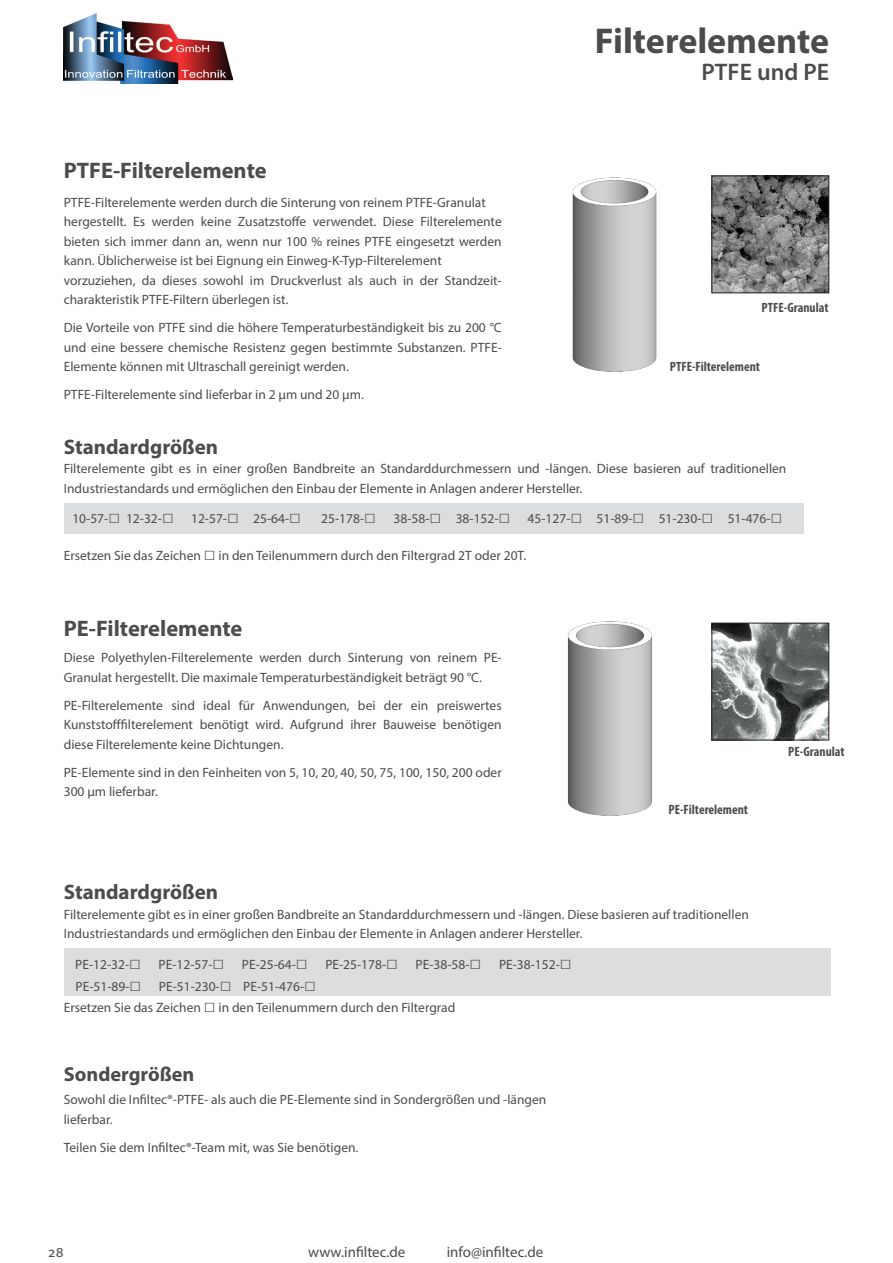
<style>
.page{position:relative;width:893px;height:1263px;background:#fff}
.page>*{position:absolute;margin:0;border:0;box-sizing:border-box;transform-origin:0 0}
.t1{font:700 36px "Myriad Pro";color:#4b4c4d}
.t2{font:600 24px "Myriad Pro";color:#4b4c4d}
.t3{font:700 22.5px "Myriad Pro";color:#4b4c4d}
.t4{font:700 21px "Myriad Pro";color:#4b4c4d}
.t5{font:700 20.25px "Myriad Pro";color:#4b4c4d}
.t6{font:15px "Myriad Pro";color:#4b4c4d}
.t7{font:13.5px/19.5px "Myriad Pro";color:#4b4c4d}
.t8{font:700 condensed 13.5px "Myriad Pro";color:#4b4c4d}
.s1{font-family:"Trebuchet MS";font-weight:700;font-size:19.5px}
</style>
<div class="page">
<img style="left:64px;top:14px;width:169px;height:70px">
<img style="left:713px;top:178px;width:114px;height:113px">
<div style="left:711px;top:176px;width:118px;height:117px;border:1px solid #231f20"></div>
<div style="left:64px;top:503px;width:740px;height:30px;background:#dcdddf"></div>
<div style="left:64px;top:948px;width:767px;height:48px;background:#dcdddf"></div>
<img style="left:572px;top:177px;width:85px;height:195px">
<img style="left:713px;top:625px;width:114px;height:113px">
<div style="left:711px;top:623px;width:118px;height:117px;border:1px solid #231f20"></div>
<img style="left:568px;top:621px;width:84px;height:195px">
<h3 class="t3" style="left:64px;top:156px;width:204px">PTFE-Filterelemente</h3>
<p class="t7" style="left:64px;top:192px;width:439px">PTFE-Filterelemente werden durch die Sinterung von reinem PTFE-Granulat hergestellt. Es werden keine Zusatzstoffe verwendet. Diese Filterelemente bieten sich immer dann an, wenn nur 100 % reines PTFE eingesetzt werden kann. Üblicherweise ist bei Eignung ein Einweg-K-Typ-Filterelement vorzuziehen, da dieses sowohl im Druckverlust als auch in der Standzeit&shy;charakteristik PTFE-Filtern überlegen ist.</p>
<p class="t7" style="left:64px;top:318px;width:439px;text-align:justify">Die Vorteile von PTFE sind die höhere Temperaturbeständigkeit bis zu 200 °C und eine bessere chemische Resistenz gegen bestimmte Substanzen. PTFE-Elemente können mit Ultraschall gereinigt werden.</p>
<p class="t7" style="left:64px;top:385px;width:302px">PTFE-Filterelemente sind lieferbar in 2 µm und 20 µm.</p>
<h3 class="t4" style="left:64px;top:433px;width:156px">Standardgrößen</h3>
<h1 class="t1" style="left:595px;top:17px;width:236px">Filterelemente</h1>
<h2 class="t2" style="left:702px;top:57px;width:129px">PTFE und PE</h2>
<p class="t8" style="left:762px;top:299px;width:68px">PTFE-Granulat</p>
<p class="t8" style="left:670px;top:358px;width:92px">PTFE-Filterelement</p>
<p class="t7" style="left:64px;top:459px;width:724px">Filterelemente gibt es in einer großen Bandbreite an Standarddurchmessern und -längen. Diese basieren auf traditionellen<br>Industriestandards und ermöglichen den Einbau der Elemente in Anlagen anderer Hersteller.</p>
<p class="t7" style="left:72px;top:509px;width:440px">10-57-<span class="s1">□</span> 12-32-<span class="s1">□</span> 12-57-<span class="s1">□</span> 25-64-<span class="s1">□</span> 25-178-<span class="s1">□</span> 38-58-<span class="s1">□</span> 38-152-<span class="s1">□</span></p>
<p class="t7" style="left:528px;top:509px;width:256px">45-127-<span class="s1">□</span> 51-89-<span class="s1">□</span> 51-230-<span class="s1">□</span> 51-476-<span class="s1">□</span></p>
<p class="t7" style="left:64px;top:545px;width:464px">Ersetzen Sie das Zeichen <span class="s1">□</span> in den Teilenummern durch den Filtergrad 2T oder 20T.</p>
<h3 class="t3" style="left:64px;top:614px;width:180px">PE-Filterelemente</h3>
<p class="t7" style="left:64px;top:648px;width:439px">Diese Polyethylen-Filterelemente werden durch Sinterung von reinem PE-<br>Granulat hergestellt. Die maximale Temperaturbeständigkeit beträgt 90 °C.</p>
<p class="t7" style="left:64px;top:695px;width:439px;text-align:justify">PE-Filterelemente sind ideal für Anwendungen, bei der ein preiswertes Kunststofffilterelement benötigt wird. Aufgrund ihrer Bauweise benötigen diese Filterelemente keine Dichtungen.</p>
<p class="t7" style="left:64px;top:762px;width:439px">PE-Elemente sind in den Feinheiten von 5, 10, 20, 40, 50, 75, 100, 150, 200 oder<br>300 µm lieferbar.</p>
<h3 class="t4" style="left:64px;top:878px;width:156px">Standardgrößen</h3>
<p class="t8" style="left:669px;top:801px;width:81px">PE-Filterelement</p>
<p class="t7" style="left:64px;top:904px;width:687px">Filterelemente gibt es in einer großen Bandbreite an Standarddurchmessern und -längen. Diese basieren auf traditionellen<br>Industriestandards und ermöglichen den Einbau der Elemente in Anlagen anderer Hersteller.</p>
<p class="t7" style="left:75px;top:954px;width:498px">PE-12-32-<span class="s1">□</span> PE-12-57-<span class="s1">□</span> PE-25-64-<span class="s1">□</span> PE-25-178-<span class="s1">□</span> PE-38-58-<span class="s1">□</span> PE-38-152-<span class="s1">□</span></p>
<p class="t7" style="left:76px;top:976px;width:242px">PE-51-89-<span class="s1">□</span> PE-51-230-<span class="s1">□</span> PE-51-476-<span class="s1">□</span></p>
<p class="t7" style="left:64px;top:998px;width:393px">Ersetzen Sie das Zeichen <span class="s1">□</span> in den Teilenummern durch den Filtergrad</p>
<h3 class="t5" style="left:64px;top:1061px;width:132px">Sondergrößen</h3>
<p class="t7" style="left:64px;top:1090px;width:484px">Sowohl die Infiltec®-PTFE- als auch die PE-Elemente sind in Sondergrößen und -längen lieferbar.</p>
<p class="t7" style="left:64px;top:1137px;width:296px">Teilen Sie dem Infiltec®-Team mit, was Sie benötigen.</p>
<p class="t6" style="left:48px;top:1243px;width:17px">28</p>
<p class="t6" style="left:308px;top:1243px;width:99px">www.infiltec.de</p>
<p class="t6" style="left:447px;top:1243px;width:98px">info@infiltec.de</p>
<p class="t8" style="left:788px;top:743px;width:58px">PE-Granulat</p>
</div>
